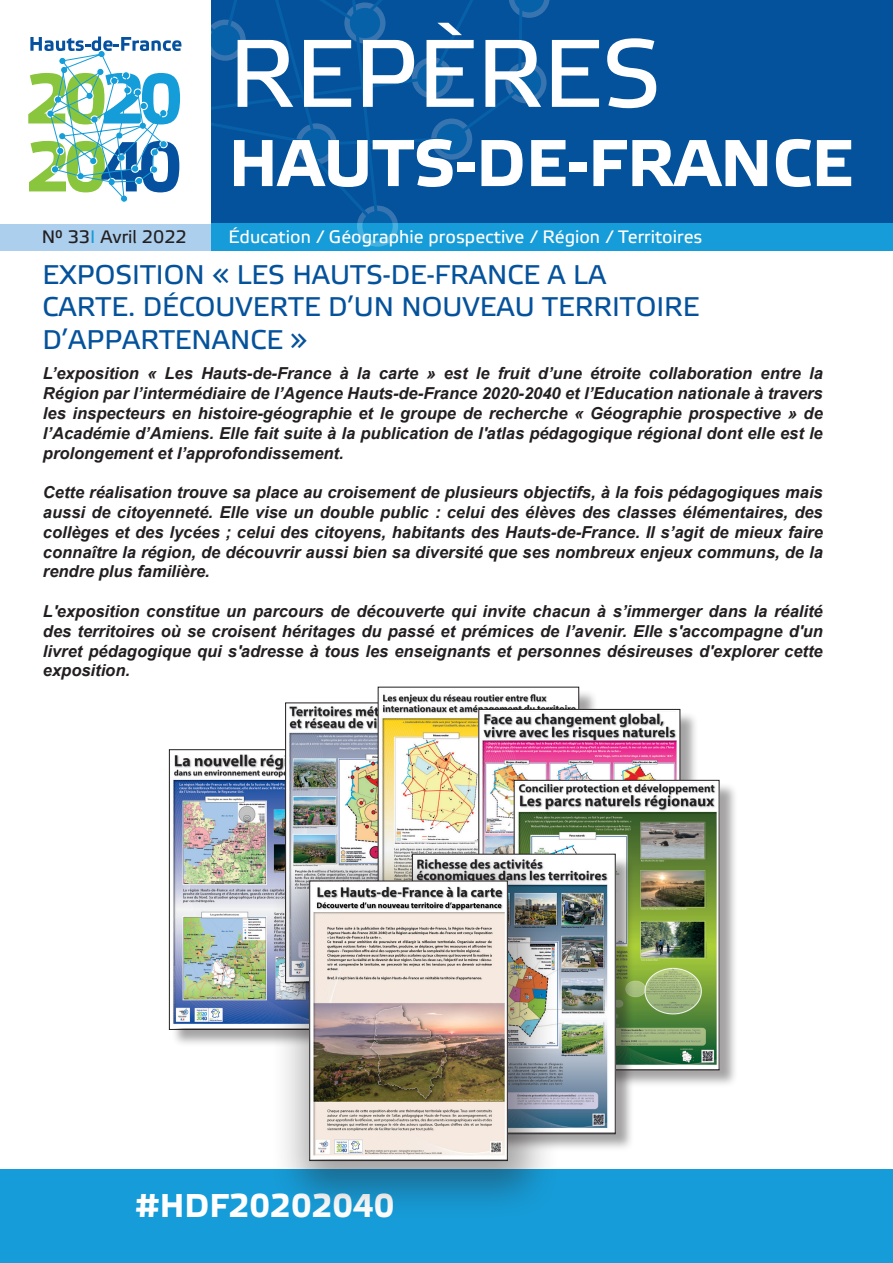
<style>
.page{position:relative;width:893px;height:1263px;background:#fff}
.page>*{position:absolute;margin:0;border:0;box-sizing:border-box;transform-origin:0 0}
.t1{font:96px "Etelka Text";color:#fff}
.t2{font:700 66px "Etelka Text";color:#fff}
.t3{font:700 33px "Etelka Text";color:#fff}
.t4{font:27px/32.4px "Etelka Text";color:#04529c}
.t5{font:18px "Etelka Text";color:#fff}
.t6{font:18px "Etelka Text";color:#231f20}
.t7{font:italic 700 16.5px/19.8px "Arial";color:#231f20;text-align:justify}
.s1{color:#169cd8}
</style>
<div class="page">
<div style="left:210px;top:0;width:683px;height:224px;background:#04529c"></div>
<div style="left:210px;top:223px;width:683px;height:28px;background:#169cd8"></div>
<div style="left:0;top:223px;width:210px;height:28px;background:#accfed"></div>
<svg style="left:360px;top:208px;width:35px;height:36px"></svg>
<div style="left:357px;top:206px;width:41px;height:41px;border:5px solid #fff;border-radius:50%"></div>
<svg style="left:352px;top:0;width:198px;height:235px"></svg>
<div style="left:120px;top:195px;width:8px;height:7px;background:#149dd9;border-radius:50%"></div>
<div style="left:120px;top:194px;width:8px;height:9px;border:1px solid #fff;border-radius:50%"></div>
<svg style="left:28px;top:0;width:369px;height:200px"></svg>
<div style="left:0;top:1169px;width:893px;height:94px;background:#169cd8"></div>
<div style="left:171px;top:752px;width:215px;height:297px;background:#231f20;opacity:.41"></div>
<img style="left:171px;top:752px;width:114px;height:276px">
<img style="left:287px;top:704px;width:91px;height:144px">
<img style="left:380px;top:694px;width:197px;height:154px">
<img style="left:480px;top:711px;width:198px;height:137px">
<div style="left:516px;top:782px;width:222px;height:307px;background:#231f20;opacity:.41"></div>
<img style="left:516px;top:782px;width:201px;height:286px">
<div style="left:514px;top:780px;width:205px;height:290px;border:1px solid #231f20"></div>
<div style="left:414px;top:856px;width:220px;height:296px;background:#231f20;opacity:.41"></div>
<img style="left:561px;top:856px;width:53px;height:275px">
<div style="left:270px;top:848px;width:291px;height:372px;background:#231f20;opacity:.41"></div>
<img style="left:311px;top:883px;width:195px;height:275px">
<div style="left:309px;top:881px;width:199px;height:280px;border:1px solid #231f20"></div>
<p class="t1" style="left:229px;top:14px;width:435px">REPÈRES</p>
<p class="t2" style="left:229px;top:122px;width:626px">HAUTS-DE-FRANCE</p>
<p class="t6" style="left:42px;top:226px;width:147px">N° 33<span class="s1">I</span> Avril 2022</p>
<p class="t5" style="left:229px;top:226px;width:475px">Éducation / Géographie prospective / Région / Territoires</p>
<p class="t4" style="left:43px;top:259px;width:658px">EXPOSITION « LES HAUTS-DE-FRANCE A LA<br>CARTE. DÉCOUVERTE D’UN NOUVEAU TERRITOIRE<br>D’APPARTENANCE »</p>
<p class="t7" style="left:43px;top:364px;width:781px">L’exposition « Les Hauts-de-France à la carte » est le fruit d’une étroite collaboration entre la Région par l’intermédiaire de l’Agence Hauts-de-France 2020-2040 et l’Education nationale à travers les inspecteurs en histoire-géographie et le groupe de recherche « Géographie prospective » de l’Académie d’Amiens. Elle fait suite à la publication de l'atlas pédagogique régional dont elle est le prolongement et l’approfondissement.</p>
<p class="t7" style="left:43px;top:483px;width:781px">Cette réalisation trouve sa place au croisement de plusieurs objectifs, à la fois pédagogiques mais aussi de citoyenneté. Elle vise un double public : celui des élèves des classes élémentaires, des collèges et des lycées ; celui des citoyens, habitants des Hauts-de-France. Il s’agit de mieux faire connaître la région, de découvrir aussi bien sa diversité que ses nombreux enjeux communs, de la rendre plus familière.</p>
<p class="t7" style="left:43px;top:602px;width:781px">L'exposition constitue un parcours de découverte qui invite chacun à s’immerger dans la réalité des territoires où se croisent héritages du passé et prémices de l’avenir. Elle s'accompagne d'un livret pédagogique qui s'adresse à tous les enseignants et personnes désireuses d'explorer cette exposition.</p>
<p class="t3" style="left:135px;top:1185px;width:261px">#HDF20202040</p>
</div>
